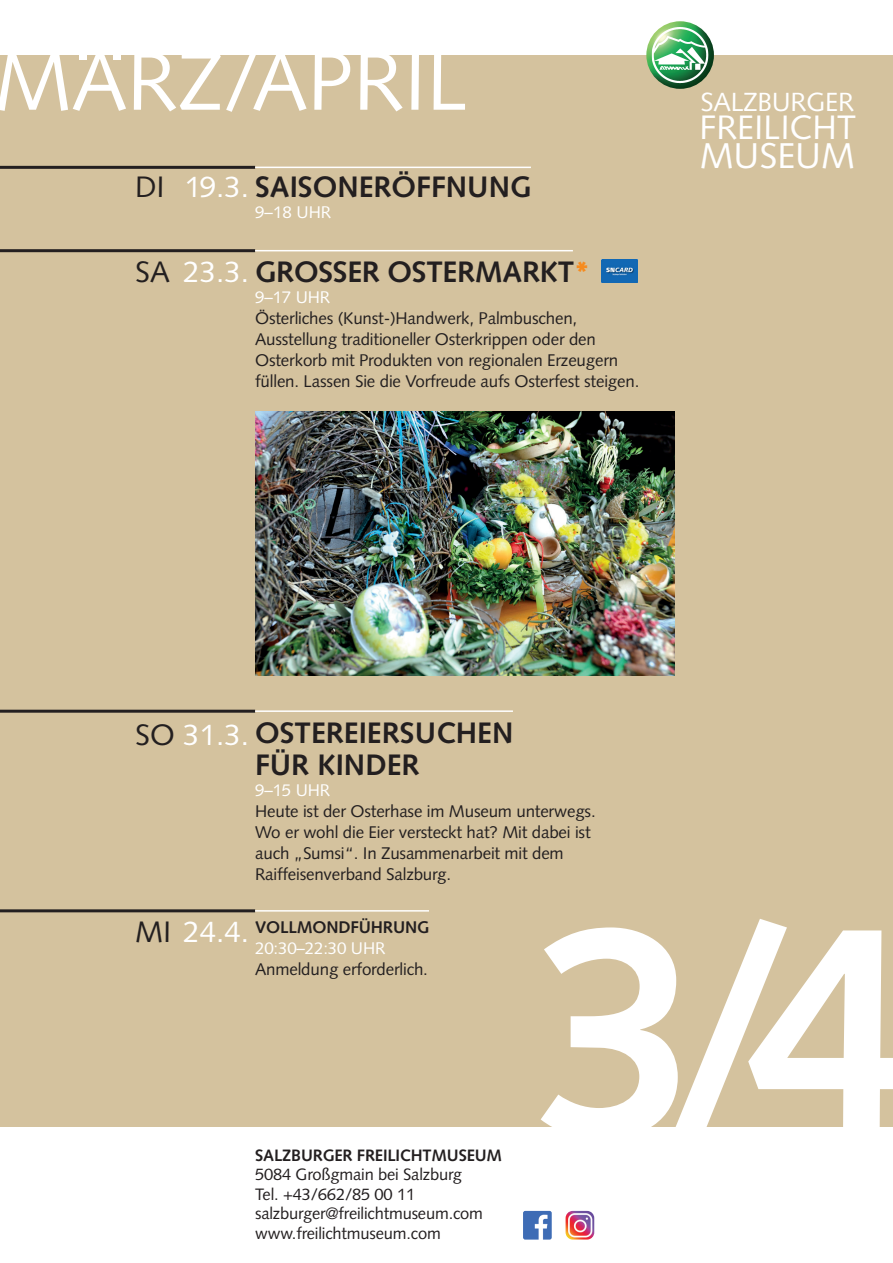
<style>
.page{position:relative;width:893px;height:1263px;background:#fff}
.page>*{position:absolute;margin:0;border:0;box-sizing:border-box;transform-origin:0 0}
.t1{font:700 300px "Syntax LT Std";color:#fff}
.t2{font:82.5px "Syntax LT Std";color:#fff}
.t3{font:35.85px "Syntax LT Std";color:#fff}
.t4{font:33.9px "Syntax LT Std";color:#fff}
.t5{font:700 29.55px/31.7px "Syntax LT Std";color:#231f20}
.t6{font:29.55px "Syntax LT Std";color:#fff}
.t7{font:26.25px "Syntax LT Std";letter-spacing:-.01em;color:#fff}
.t8{font:16.95px/21.1px "Syntax LT Std";letter-spacing:-.01em;color:#231f20}
.t9{font:16.95px "Syntax LT Std";letter-spacing:-.01em;color:#fff}
.t10{font:700 16.95px "Syntax LT Std";letter-spacing:-.01em;color:#231f20}
.t11{font:16.5px/19.5px "Syntax LT Std";letter-spacing:-.01em;color:#231f20}
.t12{font:700 16.5px "Syntax LT Std";letter-spacing:-.01em;color:#231f20}
.s1{font-weight:400}
.s2{font-weight:400;color:#fff}
.s3{font-weight:900;color:#f68b1f}
.s4{color:#231f20}
</style>
<div class="page">
<div style="left:0;top:55px;width:893px;height:1072px;background:#d4c29e"></div>
<img style="left:646px;top:21px;width:68px;height:68px;border-radius:34px">
<img style="left:652px;top:26px;width:57px;height:58px">
<img style="left:523px;top:1211px;width:29px;height:28px">
<img style="left:566px;top:1211px;width:28px;height:28px">
<hr style="left:0;top:166px;width:255px;height:3px;background:#231f20">
<hr style="left:255px;top:167px;width:276px;height:1px;background:#fff">
<hr style="left:0;top:249px;width:255px;height:3px;background:#231f20">
<hr style="left:255px;top:250px;width:318px;height:1px;background:#fff">
<hr style="left:0;top:909px;width:255px;height:3px;background:#231f20">
<hr style="left:255px;top:910px;width:174px;height:1px;background:#fff">
<img style="left:255px;top:412px;width:420px;height:263px">
<img style="left:601px;top:260px;width:36px;height:23px">
<hr style="left:0;top:710px;width:255px;height:3px;background:#231f20">
<hr style="left:255px;top:710px;width:258px;height:2px;background:#fff">
<h2 class="t2" style="left:-6px;top:32px;width:475px">MARZ/APRIL</h2>
<h2 class="t2" style="left:72px;top:-17px;width:58px">. .</h2>
<h3 class="t5" style="left:135px;top:171px;width:398px"><span class="s1">DI</span> <span class="s2">19.3.</span> SAISONERÖFFNUNG</h3>
<p class="t9" style="left:255px;top:202px;width:78px">9–18 UHR</p>
<h3 class="t5" style="left:135px;top:256px;width:457px"><span class="s1">SA</span> <span class="s2">23.3.</span> GROSSER OSTERMARKT<span class="s3">*</span></h3>
<p class="t9" style="left:255px;top:287px;width:76px">9–17 UHR</p>
<p class="t8" style="left:255px;top:308px;width:386px">Österliches (Kunst-)Handwerk, Palmbuschen, Ausstellung traditioneller Osterkrippen oder den Osterkorb mit Produkten von regionalen Erzeugern füllen. Lassen Sie die Vorfreude aufs Osterfest steigen.</p>
<h3 class="t7" style="left:700px;top:86px;width:155px">SALZBURGER</h3>
<h3 class="t4" style="left:699px;top:108px;width:158px">FREILICHT</h3>
<h3 class="t3" style="left:700px;top:134px;width:157px">MUSEUM</h3>
<h3 class="t6" style="left:135px;top:717px;width:115px"><span class="s4">SO</span> 31.3.</h3>
<h3 class="t6" style="left:135px;top:914px;width:115px"><span class="s4">MI</span> 24.4.</h3>
<h3 class="t5" style="left:255px;top:717px;width:260px">OSTEREIERSUCHEN<br>FÜR KINDER</h3>
<p class="t9" style="left:255px;top:780px;width:76px">9–15 UHR</p>
<p class="t8" style="left:255px;top:800px;width:342px">Heute ist der Osterhase im Museum unterwegs.<br>Wo er wohl die Eier versteckt hat? Mit dabei ist auch „Sumsi“. In Zusammenarbeit mit dem Raiffeisenverband Salzburg.</p>
<p class="t10" style="left:255px;top:917px;width:176px">VOLLMONDFÜHRUNG</p>
<p class="t9" style="left:255px;top:938px;width:132px">20:30–22:30 UHR</p>
<p class="t8" style="left:255px;top:959px;width:174px">Anmeldung erforderlich.</p>
<h1 class="t1" style="left:532px;top:860px;width:384px">3/4</h1>
<p class="t12" style="left:255px;top:1145px;width:249px">SALZBURGER FREILICHTMUSEUM</p>
<p class="t11" style="left:255px;top:1165px;width:229px">5084 Großgmain bei Salzburg<br>Tel. +43/662/85 00 11 salzburger@freilichtmuseum.com www.freilichtmuseum.com</p>
</div>
